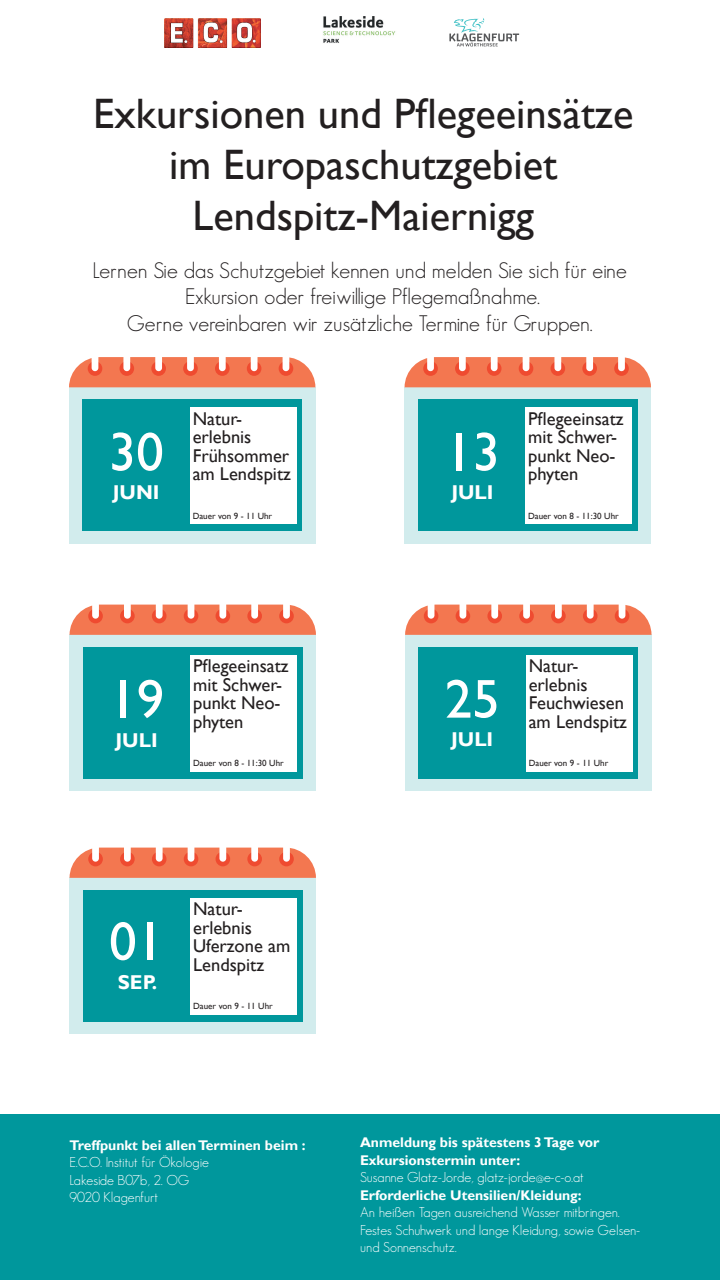
<style>
.page{position:relative;width:720px;height:1280px;background:#fff}
.page>*{position:absolute;margin:0;border:0;box-sizing:border-box;transform-origin:0 0}
.t1{font:55px "Gill Sans";color:#fff}
.t2{font:42.5px/51px "Gill Sans";color:#231f20;text-align:center}
.t3{font:300 22px/26.4px "Geosans";color:#231f20;text-align:center}
.t4{font:700 20px "Gill Sans";color:#fff}
.t5{font:18.5px/18.5px "Gill Sans";color:#231f20}
.t6{font:300 14px/17.5px "Geosans";color:#fff}
.t7{font:700 14px/17.5px "Gill Sans";color:#fff}
.t8{font:9px "Gill Sans";color:#231f20}
</style>
<div class="page">
<div style="left:69px;top:387px;width:246px;height:157px;background:#d2eced"></div>
<div style="left:82px;top:400px;width:220px;height:131px;background:#00979c"></div>
<svg style="left:69px;top:357px;width:246px;height:30px;background:#f3805b"></svg>
<svg style="left:88px;top:361px;width:14px;height:15px"></svg>
<div style="left:92px;top:343px;width:6px;height:28px;background:#fff;border-radius:3px"></div>
<div style="left:120px;top:361px;width:14px;height:15px;background:#ef4b30;border-radius:50%"></div>
<div style="left:123px;top:343px;width:7px;height:28px;background:#fff;border-radius:3px"></div>
<div style="left:151px;top:361px;width:15px;height:15px;background:#ef4b30;border-radius:50%"></div>
<div style="left:155px;top:343px;width:7px;height:28px;background:#fff;border-radius:3px"></div>
<svg style="left:183px;top:361px;width:15px;height:15px"></svg>
<div style="left:187px;top:343px;width:7px;height:28px;background:#fff;border-radius:3px"></div>
<svg style="left:215px;top:361px;width:15px;height:15px"></svg>
<div style="left:219px;top:343px;width:7px;height:28px;background:#fff;border-radius:3px"></div>
<svg style="left:247px;top:361px;width:14px;height:15px"></svg>
<div style="left:251px;top:343px;width:7px;height:28px;background:#fff;border-radius:3px"></div>
<svg style="left:279px;top:361px;width:14px;height:15px"></svg>
<div style="left:283px;top:343px;width:6px;height:28px;background:#fff;border-radius:3px"></div>
<div style="left:190px;top:408px;width:106px;height:116px;background:#fff"></div>
<div style="left:405px;top:387px;width:246px;height:157px;background:#d2eced"></div>
<div style="left:418px;top:400px;width:220px;height:131px;background:#00979c"></div>
<svg style="left:405px;top:357px;width:246px;height:30px;background:#f3805b"></svg>
<svg style="left:423px;top:361px;width:15px;height:15px"></svg>
<div style="left:427px;top:343px;width:7px;height:28px;background:#fff;border-radius:3px"></div>
<div style="left:455px;top:361px;width:15px;height:15px;background:#ef4b30;border-radius:50%"></div>
<div style="left:459px;top:343px;width:7px;height:28px;background:#fff;border-radius:3px"></div>
<svg style="left:487px;top:361px;width:15px;height:15px"></svg>
<div style="left:491px;top:343px;width:7px;height:28px;background:#fff;border-radius:3px"></div>
<svg style="left:519px;top:361px;width:14px;height:15px"></svg>
<div style="left:523px;top:343px;width:6px;height:28px;background:#fff;border-radius:3px"></div>
<svg style="left:551px;top:361px;width:14px;height:15px"></svg>
<div style="left:554px;top:343px;width:7px;height:28px;background:#fff;border-radius:3px"></div>
<svg style="left:582px;top:361px;width:15px;height:15px"></svg>
<div style="left:586px;top:343px;width:7px;height:28px;background:#fff;border-radius:3px"></div>
<svg style="left:614px;top:361px;width:15px;height:15px"></svg>
<div style="left:618px;top:343px;width:7px;height:28px;background:#fff;border-radius:3px"></div>
<div style="left:525px;top:408px;width:107px;height:116px;background:#fff"></div>
<div style="left:70px;top:635px;width:246px;height:156px;background:#d2eced"></div>
<div style="left:83px;top:647px;width:220px;height:132px;background:#00979c"></div>
<svg style="left:70px;top:605px;width:246px;height:30px;background:#f37f5b"></svg>
<div style="left:88px;top:609px;width:15px;height:14px;background:#ef4b30;border-radius:50%"></div>
<div style="left:92px;top:591px;width:7px;height:28px;background:#fff;border-radius:3px"></div>
<div style="left:120px;top:609px;width:15px;height:14px;background:#ef4b30;border-radius:50%"></div>
<div style="left:124px;top:591px;width:7px;height:28px;background:#fff;border-radius:3px"></div>
<div style="left:152px;top:609px;width:15px;height:14px;background:#ef4b30;border-radius:50%"></div>
<div style="left:156px;top:591px;width:7px;height:28px;background:#fff;border-radius:3px"></div>
<svg style="left:184px;top:609px;width:14px;height:14px"></svg>
<div style="left:188px;top:591px;width:6px;height:28px;background:#fff;border-radius:3px"></div>
<div style="left:216px;top:609px;width:14px;height:14px;background:#ef4b30;border-radius:50%"></div>
<div style="left:219px;top:591px;width:7px;height:28px;background:#fff;border-radius:3px"></div>
<div style="left:247px;top:609px;width:15px;height:14px;background:#ef4b30;border-radius:50%"></div>
<div style="left:251px;top:591px;width:7px;height:28px;background:#fff;border-radius:3px"></div>
<div style="left:279px;top:609px;width:15px;height:14px;background:#ef4b30;border-radius:50%"></div>
<div style="left:283px;top:591px;width:7px;height:28px;background:#fff;border-radius:3px"></div>
<div style="left:190px;top:655px;width:107px;height:116px;background:#fff"></div>
<div style="left:405px;top:635px;width:247px;height:156px;background:#d2eced"></div>
<div style="left:419px;top:647px;width:219px;height:132px;background:#00979c"></div>
<svg style="left:405px;top:605px;width:247px;height:30px;background:#f3805c"></svg>
<svg style="left:424px;top:609px;width:14px;height:14px"></svg>
<div style="left:428px;top:591px;width:6px;height:28px;background:#fff;border-radius:3px"></div>
<svg style="left:456px;top:609px;width:14px;height:14px"></svg>
<div style="left:460px;top:591px;width:6px;height:28px;background:#fff;border-radius:3px"></div>
<div style="left:487px;top:609px;width:15px;height:14px;background:#ef4b30;border-radius:50%"></div>
<div style="left:491px;top:591px;width:7px;height:28px;background:#fff;border-radius:3px"></div>
<div style="left:519px;top:609px;width:15px;height:14px;background:#ef4b30;border-radius:50%"></div>
<div style="left:523px;top:591px;width:7px;height:28px;background:#fff;border-radius:3px"></div>
<div style="left:551px;top:609px;width:15px;height:14px;background:#ef4b30;border-radius:50%"></div>
<div style="left:555px;top:591px;width:7px;height:28px;background:#fff;border-radius:3px"></div>
<div style="left:583px;top:609px;width:15px;height:14px;background:#ef4b30;border-radius:50%"></div>
<div style="left:587px;top:591px;width:7px;height:28px;background:#fff;border-radius:3px"></div>
<svg style="left:615px;top:609px;width:14px;height:14px"></svg>
<div style="left:619px;top:591px;width:6px;height:28px;background:#fff;border-radius:3px"></div>
<div style="left:526px;top:655px;width:106px;height:116px;background:#fff"></div>
<div style="left:70px;top:878px;width:246px;height:156px;background:#d2eced"></div>
<div style="left:83px;top:890px;width:220px;height:132px;background:#00979c"></div>
<svg style="left:70px;top:848px;width:246px;height:30px;background:#f37f5b"></svg>
<div style="left:88px;top:852px;width:15px;height:14px;background:#ef4b30;border-radius:50%"></div>
<div style="left:92px;top:834px;width:7px;height:28px;background:#fff;border-radius:3px"></div>
<div style="left:120px;top:852px;width:15px;height:14px;background:#ef4b30;border-radius:50%"></div>
<div style="left:124px;top:834px;width:7px;height:28px;background:#fff;border-radius:3px"></div>
<div style="left:152px;top:852px;width:15px;height:14px;background:#ef4b30;border-radius:50%"></div>
<div style="left:156px;top:834px;width:7px;height:28px;background:#fff;border-radius:3px"></div>
<svg style="left:184px;top:852px;width:14px;height:14px"></svg>
<div style="left:188px;top:834px;width:6px;height:28px;background:#fff;border-radius:3px"></div>
<div style="left:216px;top:852px;width:14px;height:14px;background:#ef4b30;border-radius:50%"></div>
<div style="left:219px;top:834px;width:7px;height:28px;background:#fff;border-radius:3px"></div>
<div style="left:247px;top:852px;width:15px;height:14px;background:#ef4b30;border-radius:50%"></div>
<div style="left:251px;top:834px;width:7px;height:28px;background:#fff;border-radius:3px"></div>
<div style="left:279px;top:852px;width:15px;height:14px;background:#ef4b30;border-radius:50%"></div>
<div style="left:283px;top:834px;width:7px;height:28px;background:#fff;border-radius:3px"></div>
<div style="left:190px;top:898px;width:107px;height:116px;background:#fff"></div>
<svg style="left:449px;top:18px;width:70px;height:28px"></svg>
<img style="left:164px;top:18px;width:97px;height:29px">
<img style="left:323px;top:16px;width:73px;height:27px">
<div style="left:0;top:1114px;width:720px;height:166px;background:#00979c"></div>
<h2 class="t2" style="left:93px;top:89px;width:542px">Exkursionen und Pflegeeinsätze im Europaschutzgebiet<br>Lendspitz-Maiernigg</h2>
<h3 class="t3" style="left:93px;top:257px;width:536px">Lernen Sie das Schutzgebiet kennen und melden Sie sich für eine<br>Exkursion oder freiwillige Pflegemaßnahme.<br>Gerne vereinbaren wir zusätzliche Termine für Gruppen.</h3>
<h1 class="t1" style="left:109px;top:420px;width:56px">30</h1>
<h3 class="t4" style="left:113px;top:481px;width:48px">JUNI</h3>
<h3 class="t5" style="left:193px;top:410px;width:100px">Natur&shy;erlebnis<br>Frühsommer am Lendspitz</h3>
<p class="t8" style="left:193px;top:510px;width:81px">Dauer von 9 - 11 Uhr</p>
<h1 class="t1" style="left:445px;top:420px;width:56px">13</h1>
<h3 class="t4" style="left:452px;top:481px;width:44px">JULI</h3>
<h3 class="t5" style="left:528px;top:410px;width:97px">Pflegeeinsatz mit Schwer&shy;punkt Neo&shy;phyten</h3>
<p class="t8" style="left:528px;top:510px;width:92px">Dauer von 8 - 11:30 Uhr</p>
<h1 class="t1" style="left:109px;top:667px;width:56px">19</h1>
<h3 class="t4" style="left:116px;top:728px;width:44px">JULI</h3>
<h3 class="t5" style="left:193px;top:657px;width:97px">Pflegeeinsatz mit Schwer&shy;punkt Neo&shy;phyten</h3>
<p class="t8" style="left:193px;top:758px;width:92px">Dauer von 8 - 11:30 Uhr</p>
<h1 class="t1" style="left:109px;top:910px;width:56px">01</h1>
<h3 class="t4" style="left:118px;top:970px;width:41px">SEP.</h3>
<h3 class="t5" style="left:193px;top:900px;width:99px">Natur&shy;erlebnis<br>Uferzone am<br>Lendspitz</h3>
<p class="t8" style="left:193px;top:1001px;width:81px">Dauer von 9 - 11 Uhr</p>
<p class="t7" style="left:70px;top:1137px;width:238px">Treffpunkt bei allen Terminen beim :</p>
<p class="t6" style="left:70px;top:1154px;width:141px">E.C.O. Institut für Ökologie<br>Lakeside B07b, 2. OG<br>9020 Klagenfurt</p>
<h1 class="t1" style="left:445px;top:667px;width:56px">25</h1>
<h3 class="t4" style="left:451px;top:728px;width:44px">JULI</h3>
<h3 class="t5" style="left:529px;top:657px;width:100px">Natur&shy;erlebnis<br>Feuchwiesen am Lendspitz</h3>
<p class="t8" style="left:529px;top:758px;width:81px">Dauer von 9 - 11 Uhr</p>
<p class="t7" style="left:360px;top:1134px;width:241px">Anmeldung bis spätestens 3 Tage vor<br>Exkursionstermin unter:</p>
<p class="t6" style="left:360px;top:1168px;width:225px">Susanne Glatz-Jorde, glatz-jorde@e-c-o.at</p>
<p class="t7" style="left:360px;top:1186px;width:223px">Erforderliche Utensilien/Kleidung:</p>
<p class="t6" style="left:360px;top:1203px;width:282px">An heißen Tagen ausreichend Wasser mitbringen.<br>Festes Schuhwerk und lange Kleidung, sowie Gelsen&shy;und Sonnenschutz.</p>
</div>
